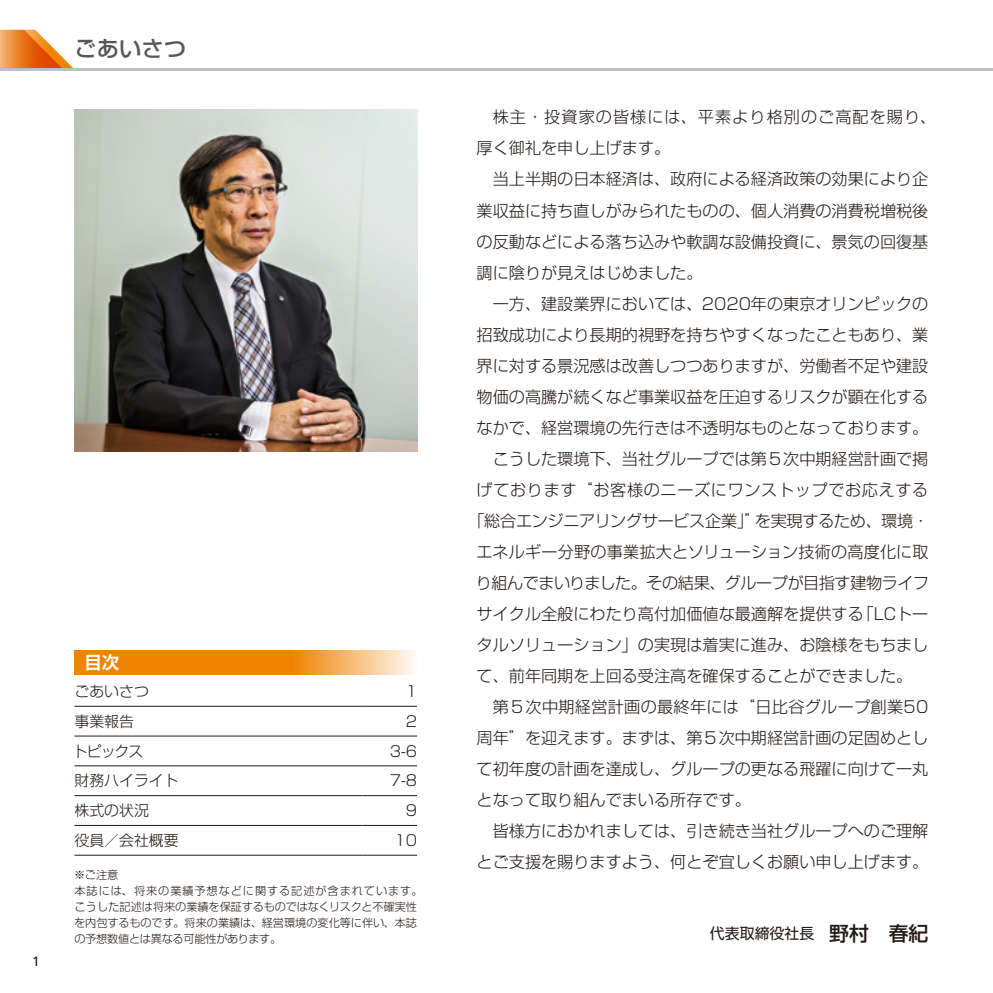
<style>
.page{position:relative;width:993px;height:993px;background:#fff}
.page>*{position:absolute;margin:0;border:0;box-sizing:border-box;transform-origin:0 0}
.t1{font:500 22.4px "Shin Go Pro";color:#595857}
.t2{font:700 17.32px "Shin Go Pro De";color:#fff}
.t3{font:300 16.1px/31px "Shin Go Pro";color:#231916;text-align:justify}
.t4{font:300 16.1px/31px "Shin Go Pro";letter-spacing:.065em;color:#231916}
.t5{font:300 16.1px "Shin Go Pro";letter-spacing:-.03em;color:#231916}
.t6{font:300 16.1px "Shin Go Pro";letter-spacing:.04em;color:#231916}
.t7{font:300 16.1px "Shin Go Pro";letter-spacing:.02em;color:#231916}
.t8{font:300 14.88px "Shin Go Pro";color:#231916}
.t9{font:14.88px "Shin Go Pro";color:#231916}
.t10{font:13.65px "Frutiger LT Std";color:#231916}
.t11{font:300 11.2px/16.1px "Shin Go Pro";letter-spacing:-.005em;color:#231916}
.s1{font-weight:500;font-size:19.78px}
</style>
<div class="page">
<svg style="left:74px;top:650px;width:341px;height:25px;background:#f2982c"></svg>
<hr style="left:74px;top:705px;width:288px;height:1px;background:#231916">
<hr style="left:362px;top:705px;width:55px;height:1px;background:#231916">
<hr style="left:74px;top:735px;width:288px;height:1px;background:#231916">
<hr style="left:362px;top:735px;width:55px;height:1px;background:#231916">
<hr style="left:74px;top:765px;width:288px;height:1px;background:#231916">
<hr style="left:362px;top:765px;width:55px;height:1px;background:#231916">
<hr style="left:74px;top:795px;width:288px;height:1px;background:#231916">
<hr style="left:362px;top:795px;width:55px;height:1px;background:#231916">
<hr style="left:74px;top:824px;width:288px;height:1px;background:#231916">
<hr style="left:362px;top:824px;width:55px;height:1px;background:#231916">
<hr style="left:74px;top:854px;width:288px;height:1px;background:#231916">
<hr style="left:362px;top:854px;width:55px;height:1px;background:#231916">
<img style="left:74px;top:109px;width:343px;height:342px">
<svg style="left:0;top:30px;width:73px;height:38px"></svg>
<hr style="left:0;top:68px;width:992px;height:3px;background:#bfc0c1">
<h1 class="t1" style="left:74px;top:30px;width:113px">ごあいさつ</h1>
<p class="t10" style="left:32px;top:952px;width:9px">1</p>
<p class="t2" style="left:84px;top:648px;width:36px">目次</p>
<p class="t8" style="left:74px;top:678px;width:76px">ごあいさつ</p>
<p class="t8" style="left:405px;top:678px;width:13px">1</p>
<p class="t8" style="left:74px;top:708px;width:61px">事業報告</p>
<p class="t8" style="left:405px;top:708px;width:13px">2</p>
<p class="t8" style="left:73px;top:738px;width:72px">トピックス</p>
<p class="t8" style="left:389px;top:738px;width:29px">3-6</p>
<p class="t8" style="left:74px;top:768px;width:106px">財務ハイライト</p>
<p class="t8" style="left:389px;top:768px;width:29px">7-8</p>
<p class="t8" style="left:74px;top:798px;width:76px">株式の状況</p>
<p class="t8" style="left:405px;top:798px;width:13px">9</p>
<p class="t8" style="left:74px;top:827px;width:106px">役員／会社概要</p>
<p class="t8" style="left:394px;top:827px;width:24px">10</p>
<p class="t11" style="left:74px;top:864px;width:349px">※ご注意<br>本誌には、将来の業績予想などに関する記述が含まれています。こうした記述は将来の業績を保証するものではなくリスクと不確実性を内包するものです。将来の業績は、経営環境の変化等に伴い、本誌の予想数値とは異なる可能性があります。</p>
<p class="t4" style="left:476px;top:100px;width:461px;text-indent:16px">株主・投資家の皆様には、平素より格別のご高配を賜り、厚く御礼を申し上げます。</p>
<p class="t3" style="left:476px;top:162px;width:453px;text-indent:16px">当上半期の日本経済は、政府による経済政策の効果により企業収益に持ち直しがみられたものの、個人消費の消費税増税後の反動などによる落ち込みや軟調な設備投資に、景気の回復基調に陰りが見えはじめました。</p>
<p class="t3" style="left:492px;top:286px;width:437px">一方、建設業界においては、2020年の東京オリンピックの</p>
<p class="t3" style="left:476px;top:317px;width:453px">招致成功により長期的視野を持ちやすくなったこともあり、業</p>
<p class="t3" style="left:476px;top:348px;width:453px">界に対する景況感は改善しつつありますが、労働者不足や建設</p>
<p class="t3" style="left:476px;top:379px;width:453px">物価の高騰が続くなど事業収益を圧迫するリスクが顕在化する</p>
<p class="t3" style="left:476px;top:410px;width:453px">なかで、経営環境の先行きは不透明なものとなっております。</p>
<p class="t3" style="left:492px;top:441px;width:437px">こうした環境下、当社グループでは第５次中期経営計画で掲</p>
<p class="t6" style="left:476px;top:476px;width:453px">げております“お客様のニーズにワンストップでお応えする</p>
<p class="t3" style="left:468px;top:503px;width:462px">「総合エンジニアリングサービス企業」”を実現するため、環境・</p>
<p class="t3" style="left:476px;top:534px;width:453px">エネルギー分野の事業拡大とソリューション技術の高度化に取</p>
<p class="t5" style="left:476px;top:569px;width:454px">り組んでまいりました。その結果、グループが目指す建物ライフ</p>
<p class="t3" style="left:476px;top:596px;width:453px">サイクル全般にわたり高付加価値な最適解を提供する「LCトー</p>
<p class="t3" style="left:476px;top:627px;width:453px">タルソリューション」の実現は着実に進み、お陰様をもちまし</p>
<p class="t3" style="left:476px;top:658px;width:437px">て、前年同期を上回る受注高を確保することができました。</p>
<p class="t7" style="left:492px;top:693px;width:437px">第５次中期経営計画の最終年には“日比谷グループ創業50</p>
<p class="t3" style="left:476px;top:720px;width:453px">周年”を迎えます。まずは、第５次中期経営計画の足固めとし</p>
<p class="t3" style="left:476px;top:751px;width:453px">て初年度の計画を達成し、グループの更なる飛躍に向けて一丸</p>
<p class="t3" style="left:476px;top:782px;width:276px">となって取り組んでまいる所存です。</p>
<p class="t3" style="left:492px;top:813px;width:437px">皆様方におかれましては、引き続き当社グループへのご理解</p>
<p class="t3" style="left:476px;top:844px;width:453px">とご支援を賜りますよう、何とぞ宜しくお願い申し上げます。</p>
<p class="t9" style="left:709px;top:920px;width:220px">代表取締役社長　<span class="s1">野村　春紀</span></p>
</div>
